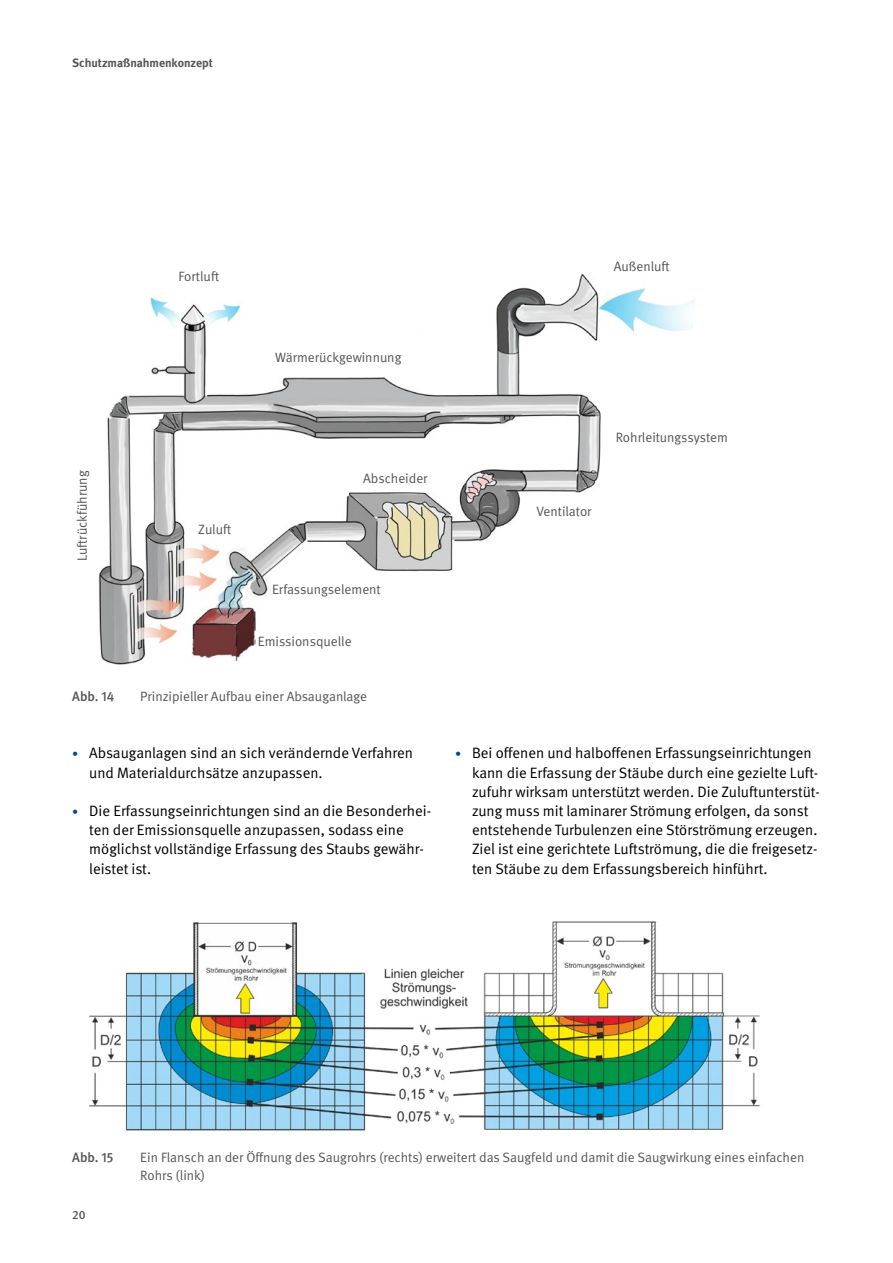
<style>
.page{position:relative;width:893px;height:1263px;background:#fff}
.page>*{position:absolute;margin:0;border:0;box-sizing:border-box;transform-origin:0 0}
.t1{font:15px/19.2px "DGUV Meta";color:#000}
.t2{font:13.5px/18px "DGUV Meta";color:#565655}
.t3{font:500 13.5px "DGUV Meta";letter-spacing:-.005em;color:#565655}
.t4{font:700 12px "DGUV Meta";color:#565655}
.t5{font:500 12px "DGUV Meta";color:#565655}
.s1{font-size:12px;color:#004893}
</style>
<div class="page">
<img style="left:88px;top:921px;width:672px;height:210px">
<img style="left:98px;top:273px;width:596px;height:392px">
<p class="t4" style="left:72px;top:56px;width:142px">Schutzmaßnahmenkonzept</p>
<p class="t2" style="left:179px;top:268px;width:42px">Fortluft</p>
<p class="t2" style="left:614px;top:258px;width:57px">Außenluft</p>
<p class="t2" style="left:275px;top:348px;width:128px">Wärmerückgewinnung</p>
<p class="t2" style="left:74px;top:561px;width:92px;rotate:-90deg">Luftrückführung</p>
<p class="t2" style="left:198px;top:521px;width:34px">Zuluft</p>
<p class="t2" style="left:363px;top:469px;width:66px">Abscheider</p>
<p class="t2" style="left:272px;top:581px;width:110px">Erfassungselement</p>
<p class="t2" style="left:258px;top:632px;width:95px">Emissionsquelle</p>
<p class="t3" style="left:72px;top:688px;width:43px">Abb. 14</p>
<p class="t2" style="left:140px;top:687px;width:228px">Prinzipieller Aufbau einer Absauganlage</p>
<p class="t1" style="left:89px;top:744px;width:325px;text-indent:-17px"><span class="s1">•</span> Absauganlagen sind an sich verändernde Verfahren und Materialdurchsätze anzupassen.</p>
<p class="t1" style="left:89px;top:802px;width:343px;text-indent:-17px"><span class="s1">•</span> Die Erfassungseinrichtungen sind an die Besonderhei&shy;ten der Emissionsquelle anzupassen, sodass eine möglichst vollständige Erfassung des Staubs gewähr&shy;leistet ist.</p>
<p class="t2" style="left:537px;top:502px;width:56px">Ventilator</p>
<p class="t2" style="left:616px;top:429px;width:114px">Rohrleitungssystem</p>
<p class="t1" style="left:472px;top:744px;width:349px;text-indent:-17px"><span class="s1">•</span> Bei offenen und halboffenen Erfassungseinrichtungen kann die Erfassung der Stäube durch eine gezielte Luft&shy;zufuhr wirksam unterstützt werden. Die Zuluftunterstüt&shy;zung muss mit laminarer Strömung erfolgen, da sonst entstehende Turbulenzen eine Störströmung erzeugen.<br>Ziel ist eine gerichtete Luftströmung, die die freigesetz&shy;ten Stäube zu dem Erfassungsbereich hinführt.</p>
<p class="t3" style="left:72px;top:1149px;width:43px">Abb. 15</p>
<p class="t2" style="left:140px;top:1148px;width:666px">Ein Flansch an der Öffnung des Saugrohrs (rechts) erweitert das Saugfeld und damit die Saugwirkung eines einfachen<br>Rohrs (link)</p>
<p class="t5" style="left:72px;top:1208px;width:15px">20</p>
</div>
